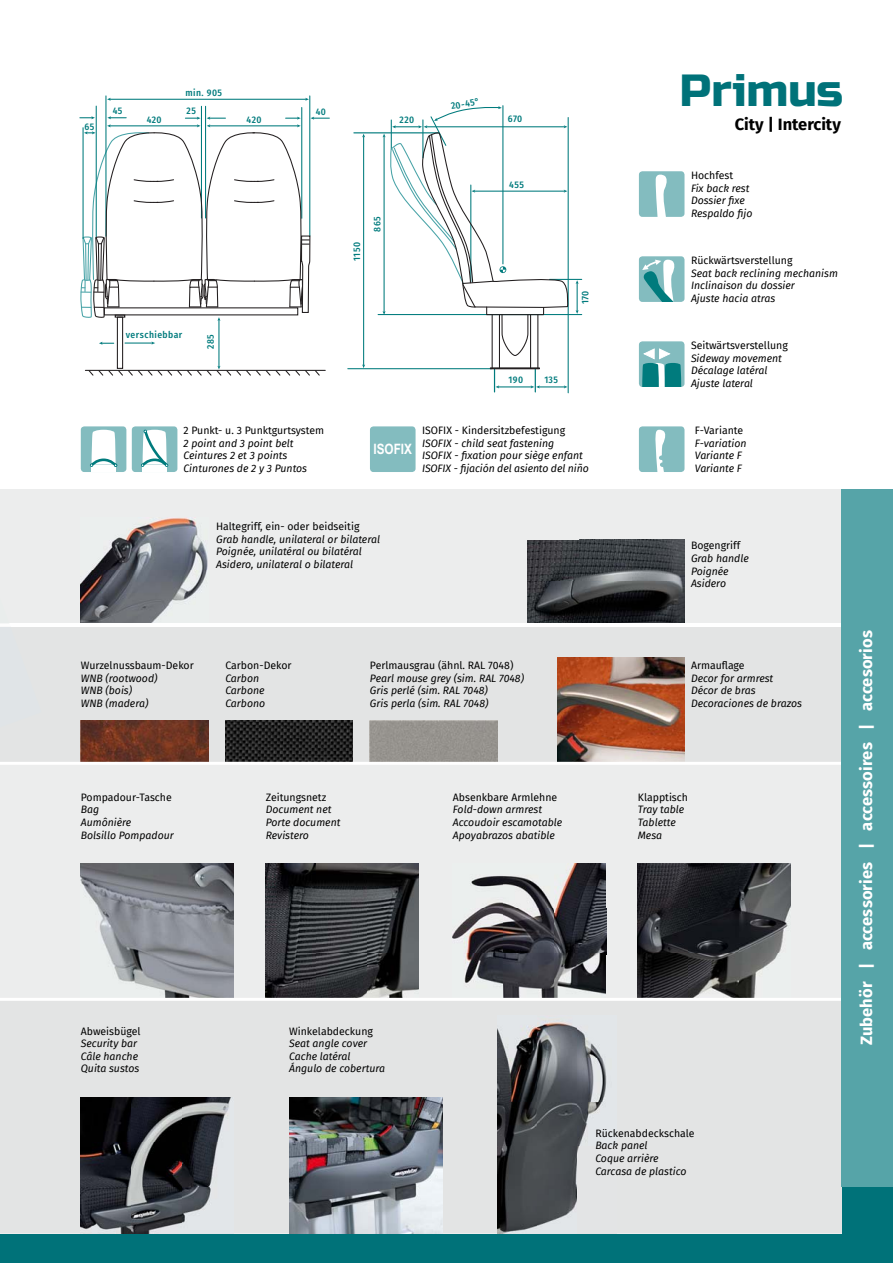
<style>
.page{position:relative;width:893px;height:1263px;background:#fff}
.page>*{position:absolute;margin:0;border:0;box-sizing:border-box;transform-origin:0 0}
.t1{font:45px "Russo One";color:#007279}
.t2{font:700 16.5px "Fira Sans";letter-spacing:.01em;color:#fff}
.t3{font:700 16.5px "Fira Sans";color:#000}
.t4{font:700 14.4px "Arial Narrow";color:#fff}
.t5{font:italic 10.5px/12.6px "Fira Sans";color:#000}
.t6{font:10.5px "Fira Sans";color:#000}
.t7{font:500 9.6px "Fira Sans Condensed";letter-spacing:.045em;color:#007b7d}
</style>
<div class="page">
<div style="left:0;top:1186px;width:893px;height:77px;background:#007279"></div>
<div style="left:0;top:489px;width:842px;height:744px;background:#eceded"></div>
<div style="left:0;top:625px;width:842px;height:138px;background:#e3e4e4"></div>
<div style="left:0;top:999px;width:842px;height:234px;background:#e3e4e4"></div>
<img style="left:81px;top:518px;width:127px;height:106px">
<img style="left:557px;top:657px;width:128px;height:105px">
<div style="left:81px;top:426px;width:45px;height:46px;background:#83bcbf;border-radius:4px"></div>
<div style="left:92px;top:466px;width:24px;height:6px;background:#fff"></div>
<svg style="left:90px;top:430px;width:28px;height:38px"></svg>
<div style="left:132px;top:426px;width:45px;height:46px;background:#83bcbf;border-radius:4px"></div>
<div style="left:143px;top:466px;width:24px;height:6px;background:#fff"></div>
<svg style="left:141px;top:429px;width:28px;height:39px"></svg>
<div style="left:370px;top:426px;width:46px;height:46px;background:#83bcbf;border-radius:4px"></div>
<div style="left:639px;top:256px;width:45px;height:46px;background:#83bcbf;border-radius:4px"></div>
<svg style="left:642px;top:259px;width:42px;height:43px"></svg>
<div style="left:639px;top:341px;width:45px;height:46px;background:#83bcbf;border-radius:4px"></div>
<svg style="left:642px;top:349px;width:39px;height:38px"></svg>
<div style="left:639px;top:171px;width:45px;height:46px;background:#83bcbf;border-radius:4px"></div>
<svg style="left:655px;top:174px;width:17px;height:43px"></svg>
<img style="left:81px;top:863px;width:153px;height:135px">
<img style="left:81px;top:721px;width:127px;height:41px">
<img style="left:225px;top:721px;width:128px;height:41px">
<div style="left:370px;top:721px;width:127px;height:41px;background:#96938e"></div>
<hr style="left:85px;top:370px;width:240px;height:1px;background:#231f20">
<hr style="left:105px;top:96px;width:1px;height:140px;background:#007b7d">
<hr style="left:96px;top:106px;width:1px;height:132px;background:#007b7d">
<hr style="left:201px;top:106px;width:1px;height:112px;background:#007b7d">
<hr style="left:205px;top:106px;width:1px;height:112px;background:#007b7d">
<hr style="left:301px;top:107px;width:1px;height:111px;background:#007b7d">
<hr style="left:309px;top:96px;width:1px;height:140px;background:#007b7d">
<hr style="left:568px;top:117px;width:1px;height:276px;background:#007b7d">
<hr style="left:354px;top:132px;width:85px;height:1px;background:#007b7d">
<hr style="left:378px;top:314px;width:204px;height:1px;background:#007b7d">
<hr style="left:348px;top:368px;width:143px;height:1px;background:#007b7d">
<hr style="left:549px;top:279px;width:33px;height:1px;background:#007b7d">
<hr style="left:110px;top:99px;width:196px;height:1px;background:#007b7d">
<hr style="left:363px;top:136px;width:1px;height:229px;background:#007b7d">
<svg style="left:576px;top:280px;width:3px;height:34px"></svg>
<hr style="left:218px;top:320px;width:1px;height:47px;background:#007b7d">
<svg style="left:88px;top:366px;width:233px;height:10px"></svg>
<hr style="left:498px;top:386px;width:34px;height:1px;background:#007b7d">
<svg style="left:494px;top:369px;width:5px;height:23px"></svg>
<svg style="left:531px;top:369px;width:36px;height:23px"></svg>
<div style="left:117px;top:317px;width:6px;height:52px;border:1px solid #231f20"></div>
<svg style="left:80px;top:116px;width:249px;height:244px"></svg>
<hr style="left:492px;top:315px;width:1px;height:53px;background:#231f20">
<hr style="left:499px;top:315px;width:1px;height:53px;background:#231f20">
<hr style="left:530px;top:315px;width:1px;height:53px;background:#231f20">
<hr style="left:537px;top:315px;width:1px;height:53px;background:#231f20">
<div style="left:490px;top:367px;width:50px;height:2px;border:1px solid #231f20"></div>
<svg style="left:383px;top:105px;width:186px;height:252px"></svg>
<div style="left:639px;top:426px;width:45px;height:46px;background:#83bcbf;border-radius:4px"></div>
<svg style="left:655px;top:429px;width:11px;height:43px"></svg>
<img style="left:527px;top:540px;width:158px;height:84px">
<img style="left:81px;top:1097px;width:150px;height:136px">
<img style="left:453px;top:863px;width:153px;height:135px">
<img style="left:638px;top:863px;width:153px;height:135px">
<img style="left:289px;top:1097px;width:153px;height:136px">
<img style="left:497px;top:1021px;width:110px;height:212px">
<img style="left:266px;top:863px;width:153px;height:135px">
<hr style="left:0;top:624px;width:842px;height:3px;background:#fff">
<hr style="left:0;top:762px;width:842px;height:3px;background:#fff">
<hr style="left:0;top:998px;width:842px;height:3px;background:#fff">
<div style="left:842px;top:489px;width:51px;height:697px;background:#56a4a8"></div>
<p class="t7" style="left:84px;top:120px;width:11px">65</p>
<p class="t7" style="left:185px;top:86px;width:38px">min. 905</p>
<p class="t7" style="left:113px;top:104px;width:11px">45</p>
<p class="t7" style="left:316px;top:105px;width:12px">40</p>
<p class="t7" style="left:187px;top:104px;width:11px">25</p>
<p class="t7" style="left:147px;top:113px;width:16px">420</p>
<p class="t7" style="left:247px;top:113px;width:16px">420</p>
<p class="t7" style="left:400px;top:113px;width:16px">220</p>
<p class="t7" style="left:450px;top:100px;width:30px;rotate:-11deg">20-45°</p>
<p class="t7" style="left:508px;top:112px;width:16px">670</p>
<p class="t7" style="left:126px;top:328px;width:58px">verschiebbar</p>
<p class="t7" style="left:204px;top:349px;width:16px;rotate:-90deg">285</p>
<p class="t6" style="left:183px;top:423px;width:142px">2 Punkt- u. 3 Punktgurtsystem</p>
<p class="t5" style="left:183px;top:437px;width:125px">2 point and 3 point belt<br>Ceintures 2 et 3 points<br>Cinturones de 2 y 3 Puntos</p>
<p class="t7" style="left:350px;top:261px;width:20px;rotate:-90deg">1150</p>
<p class="t7" style="left:370px;top:232px;width:17px;rotate:-90deg">865</p>
<p class="t7" style="left:509px;top:178px;width:16px">455</p>
<p class="t7" style="left:578px;top:304px;width:15px;rotate:-90deg">170</p>
<p class="t7" style="left:509px;top:373px;width:16px">190</p>
<p class="t7" style="left:544px;top:373px;width:15px">135</p>
<h3 class="t4" style="left:373px;top:438px;width:40px">ISOFIX</h3>
<p class="t6" style="left:422px;top:423px;width:145px">ISOFIX - Kindersitzbefestigung</p>
<p class="t5" style="left:422px;top:437px;width:168px">ISOFIX - child seat fastening<br>ISOFIX - fixation pour siège enfant<br>ISOFIX - fijación del asiento del niño</p>
<p class="t6" style="left:216px;top:518px;width:145px">Haltegriff, ein- oder beidseitig</p>
<p class="t5" style="left:216px;top:532px;width:165px">Grab handle, unilateral or bilateral<br>Poignée, unilatéral ou bilatéral<br>Asidero, unilateral o bilateral</p>
<p class="t6" style="left:81px;top:657px;width:115px">Wurzelnussbaum-Dekor</p>
<p class="t5" style="left:81px;top:671px;width:78px">WNB (rootwood)<br>WNB (bois)<br>WNB (madera)</p>
<p class="t6" style="left:225px;top:657px;width:68px">Carbon-Dekor</p>
<p class="t5" style="left:225px;top:671px;width:41px">Carbon<br>Carbone<br>Carbono</p>
<p class="t6" style="left:370px;top:657px;width:145px">Perlmausgrau (ähnl. RAL 7048)</p>
<p class="t5" style="left:370px;top:671px;width:156px">Pearl mouse grey (sim. RAL 7048)<br>Gris perlé (sim. RAL 7048)<br>Gris perla (sim. RAL 7048)</p>
<p class="t6" style="left:81px;top:789px;width:93px">Pompadour-Tasche</p>
<p class="t5" style="left:81px;top:803px;width:95px">Bag<br>Aumônière<br>Bolsillo Pompadour</p>
<p class="t6" style="left:266px;top:789px;width:62px">Zeitungsnetz</p>
<p class="t5" style="left:266px;top:803px;width:76px">Document net<br>Porte document<br>Revistero</p>
<p class="t6" style="left:453px;top:789px;width:106px">Absenkbare Armlehne</p>
<p class="t5" style="left:453px;top:803px;width:111px">Fold-down armrest<br>Accoudoir escamotable<br>Apoyabrazos abatible</p>
<p class="t6" style="left:81px;top:1023px;width:61px">Abweisbügel</p>
<p class="t5" style="left:81px;top:1037px;width:60px">Security bar<br>Câle hanche<br>Quita sustos</p>
<p class="t6" style="left:289px;top:1023px;width:85px">Winkelabdeckung</p>
<p class="t5" style="left:289px;top:1037px;width:98px">Seat angle cover<br>Cache latéral<br>Ángulo de cobertura</p>
<h1 class="t1" style="left:679px;top:65px;width:165px">Primus</h1>
<h2 class="t3" style="left:735px;top:111px;width:108px">City | Intercity</h2>
<p class="t6" style="left:691px;top:167px;width:44px">Hochfest</p>
<p class="t5" style="left:691px;top:181px;width:63px">Fix back rest<br>Dossier fixe<br>Respaldo fijo</p>
<p class="t6" style="left:691px;top:252px;width:103px">Rückwärtsverstellung</p>
<p class="t5" style="left:691px;top:266px;width:148px">Seat back reclining mechanism<br>Inclinaison du dossier<br>Ajuste hacia atras</p>
<p class="t6" style="left:691px;top:338px;width:98px">Seitwärtsverstellung</p>
<p class="t5" style="left:691px;top:352px;width:92px">Sideway movement<br>Décalage latéral<br>Ajuste lateral</p>
<p class="t6" style="left:695px;top:423px;width:50px">F-Variante</p>
<p class="t5" style="left:695px;top:437px;width:53px">F-variation<br>Variante F<br>Variante F</p>
<p class="t6" style="left:691px;top:538px;width:51px">Bogengriff</p>
<p class="t5" style="left:691px;top:552px;width:59px">Grab handle<br>Poignée<br>Asidero</p>
<p class="t6" style="left:691px;top:657px;width:55px">Armauflage</p>
<p class="t5" style="left:691px;top:671px;width:113px">Decor for armrest<br>Décor de bras<br>Decoraciones de brazos</p>
<p class="t6" style="left:638px;top:789px;width:52px">Klapptisch</p>
<p class="t5" style="left:638px;top:803px;width:48px">Tray table<br>Tablette<br>Mesa</p>
<h2 class="t2" style="left:853px;top:1045px;width:417px;rotate:-90deg">Zubehör | accessories | accessoires | accesorios</h2>
<p class="t6" style="left:595px;top:1125px;width:101px">Rückenabdeckschale</p>
<p class="t5" style="left:595px;top:1139px;width:93px">Back panel<br>Coque arrière<br>Carcasa de plastico</p>
</div>
